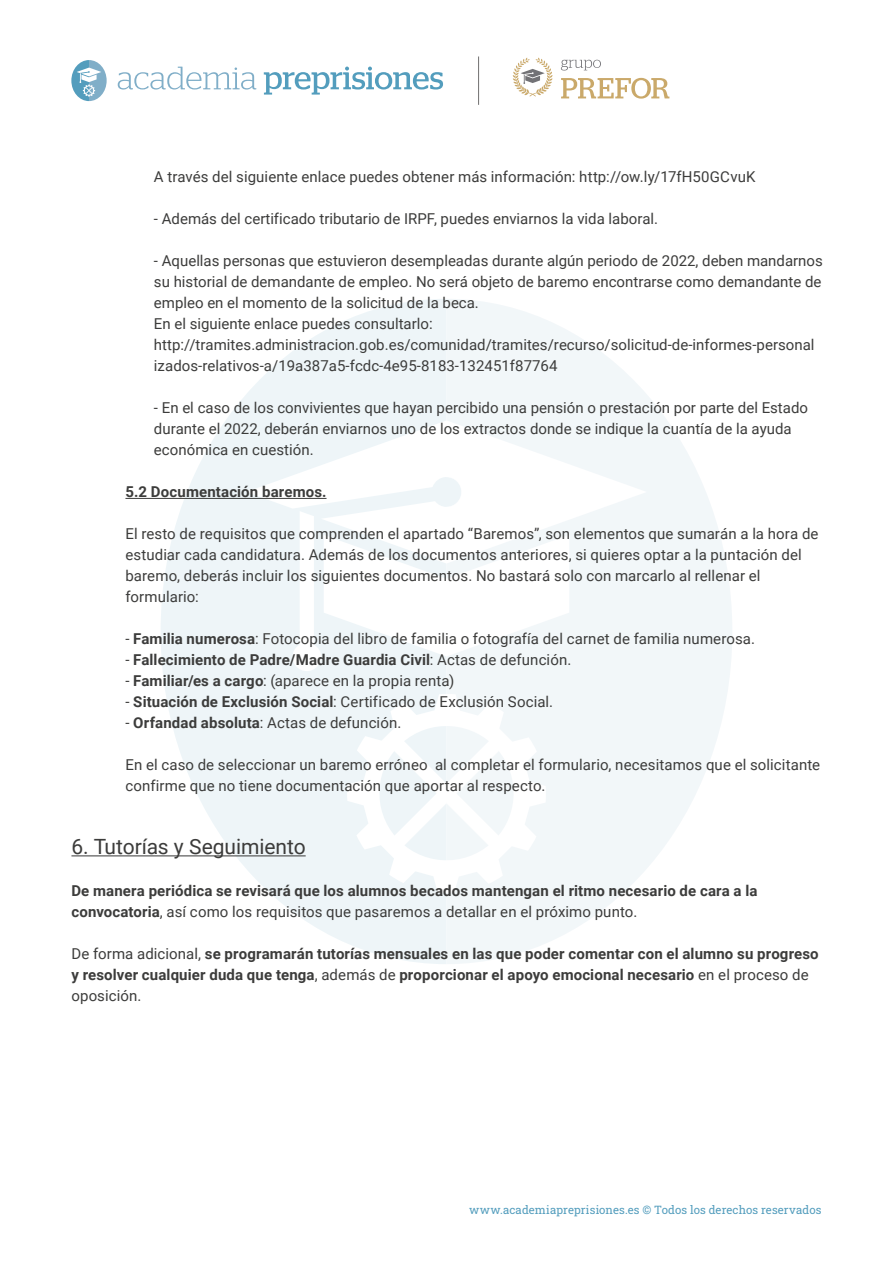
<style>
.page{position:relative;width:893px;height:1263px;background:#fff}
.page>*{position:absolute;margin:0;border:0;box-sizing:border-box;transform-origin:0 0}
.t1{font:21px "Roboto";letter-spacing:-.005em;color:#3c3c3b}
.t2{font:15px/21px "Roboto";color:#3c3c3b}
.t3{font:700 15px/21px "Roboto";letter-spacing:.01em;color:#3c3c3b}
.t4{font:11.55px "Roboto Slab";letter-spacing:.01em;color:#539dbd}
.s1{font-weight:700}
.s2{font-weight:400}
</style>
<div class="page">
<svg style="left:161px;top:299px;width:285px;height:665px;fill:#eef5f8"></svg>
<svg style="left:446px;top:299px;width:286px;height:665px;fill:#f2f7f9"></svg>
<svg style="left:246px;top:420px;width:401px;height:143px;fill:#f2f7f9"></svg>
<svg style="left:292px;top:511px;width:277px;height:160px"></svg>
<svg style="left:347px;top:694px;width:199px;height:199px"></svg>
<hr style="left:125px;top:498px;width:201px;height:1px;background:#3c3c3b">
<hr style="left:71px;top:855px;width:235px;height:1px;background:#3c3c3b">
<svg style="left:561px;top:60px;width:40px;height:11px"></svg>
<svg style="left:561px;top:78px;width:108px;height:21px"></svg>
<svg style="left:513px;top:58px;width:40px;height:39px"></svg>
<hr style="left:478px;top:56px;width:1px;height:49px;background:#706f6f">
<svg style="left:118px;top:67px;width:138px;height:23px"></svg>
<svg style="left:71px;top:60px;width:36px;height:41px"></svg>
<svg style="left:264px;top:67px;width:179px;height:28px"></svg>
<p class="t2" style="left:154px;top:166px;width:603px">A través del siguiente enlace puedes obtener más información: http://ow.ly/17fH50GCvuK</p>
<p class="t2" style="left:154px;top:208px;width:506px">- Además del certificado tributario de IRPF, puedes enviarnos la vida laboral.</p>
<p class="t2" style="left:154px;top:250px;width:670px">- Aquellas personas que estuvieron desempleadas durante algún periodo de 2022, deben mandarnos su historial de demandante de empleo. No será objeto de baremo encontrarse como demandante de empleo en el momento de la solicitud de la beca.<br>En el siguiente enlace puedes consultarlo: http://tramites.administracion.gob.es/comunidad/tramites/recurso/solicitud-de-informes-personal izados-relativos-a/19a387a5-fcdc-4e95-8183-132451f87764</p>
<p class="t2" style="left:154px;top:397px;width:656px">- En el caso de los convivientes que hayan percibido una pensión o prestación por parte del Estado durante el 2022, deberán enviarnos uno de los extractos donde se indique la cuantía de la ayuda económica en cuestión.</p>
<p class="t3" style="left:125px;top:481px;width:203px">5.2 Documentación baremos.</p>
<p class="t2" style="left:125px;top:523px;width:694px">El resto de requisitos que comprenden el apartado “Baremos”, son elementos que sumarán a la hora de estudiar cada candidatura. Además de los documentos anteriores, si quieres optar a la puntación del baremo, deberás incluir los siguientes documentos. No bastará solo con marcarlo al rellenar el formulario:</p>
<p class="t2" style="left:125px;top:628px;width:631px">- <span class="s1">Familia numerosa</span>: Fotocopia del libro de familia o fotografía del carnet de familia numerosa.</p>
<p class="t3" style="left:125px;top:649px;width:447px"><span class="s2">-</span> Fallecimiento de Padre/Madre Guardia Civil<span class="s2">: Actas de defunción.</span></p>
<p class="t2" style="left:125px;top:670px;width:330px">- <span class="s1">Familiar/es a cargo</span>: (aparece en la propia renta)</p>
<p class="t2" style="left:125px;top:691px;width:429px">- <span class="s1">Situación de Exclusión Social</span>: Certificado de Exclusión Social.</p>
<p class="t2" style="left:125px;top:712px;width:277px">- <span class="s1">Orfandad absoluta</span>: Actas de defunción.</p>
<p class="t2" style="left:125px;top:754px;width:696px">En el caso de seleccionar un baremo erróneo al completar el formulario, necesitamos que el solicitante confirme que no tiene documentación que aportar al respecto.</p>
<h1 class="t1" style="left:71px;top:832px;width:236px">6. Tutorías y Seguimiento</h1>
<p class="t3" style="left:71px;top:880px;width:688px">De manera periódica se revisará que los alumnos becados mantengan el ritmo necesario de cara a la convocatoria<span class="s2">, así como los requisitos que pasaremos a detallar en el próximo punto.</span></p>
<p class="t3" style="left:71px;top:943px;width:749px"><span class="s2">De forma adicional,</span> se programarán tutorías mensuales en las que poder comentar con el alumno su progreso y resolver cualquier duda que tenga<span class="s2">, además de</span> proporcionar el apoyo emocional necesario <span class="s2">en el proceso de oposición.</span></p>
<p class="t4" style="left:469px;top:1201px;width:354px">www.academiapreprisiones.es © Todos los derechos reservados</p>
</div>
